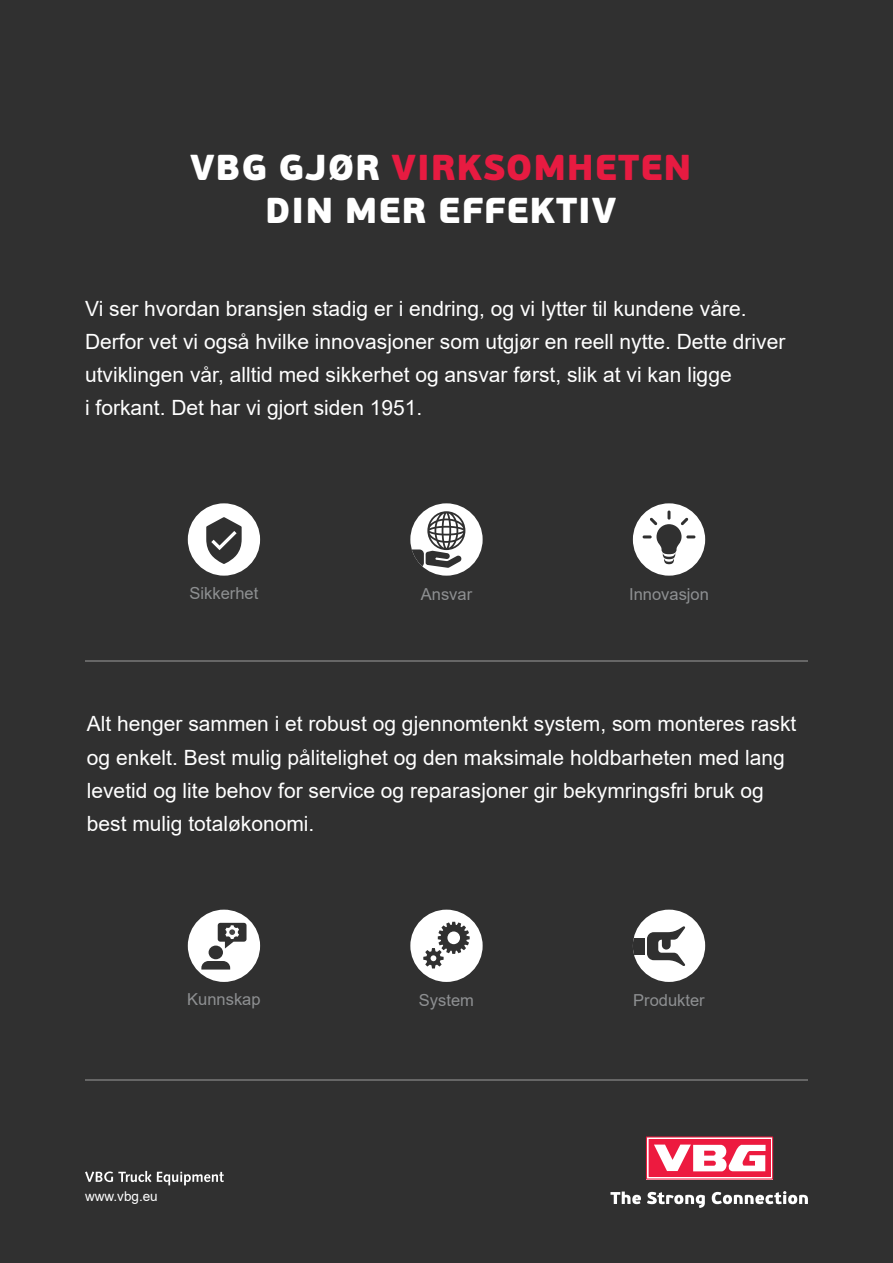
<style>
.page{position:relative;width:893px;height:1263px;background:#303030}
.page>*{position:absolute;margin:0;border:0;box-sizing:border-box;transform-origin:0 0}
.Back_Heading{font:900 36px/43.2px "PF Beau Sans Pro";letter-spacing:.02em;color:#fff;text-align:center}
.Back_White{font:21px/33px "Arial";color:#fff}
.Back_Products{font:16.5px "Arial";color:#8e9092}
.Back_Adress{font:13.5px "Arial";color:#fff}
.s1{color:#e71b41}
</style>
<div class="page">
<hr style="left:85px;top:1079px;width:723px;height:1px;background:#666">
<hr style="left:85px;top:661px;width:723px;height:1px;background:#666">
<svg style="left:610px;top:1191px;width:31px;height:13px"></svg>
<svg style="left:647px;top:1192px;width:58px;height:16px"></svg>
<svg style="left:712px;top:1191px;width:96px;height:13px"></svg>
<svg style="left:646px;top:1136px;width:127px;height:43px;background:#f27f93"></svg>
<div style="left:410px;top:503px;width:73px;height:73px;background:#fff;border-radius:50%"></div>
<svg style="left:410px;top:511px;width:55px;height:57px"></svg>
<div style="left:633px;top:503px;width:72px;height:73px;background:#fff;border-radius:50%"></div>
<div style="left:633px;top:910px;width:72px;height:72px;background:#fff;border-radius:50%"></div>
<div style="left:633px;top:938px;width:12px;height:17px;background:#303030"></div>
<svg style="left:647px;top:926px;width:39px;height:40px"></svg>
<div style="left:410px;top:910px;width:73px;height:72px;background:#fff;border-radius:50%"></div>
<div style="left:188px;top:910px;width:72px;height:72px;background:#fff;border-radius:50%"></div>
<div style="left:188px;top:503px;width:72px;height:73px;background:#fff;border-radius:50%"></div>
<svg style="left:201px;top:923px;width:46px;height:46px"></svg>
<svg style="left:423px;top:922px;width:47px;height:46px"></svg>
<svg style="left:206px;top:517px;width:36px;height:47px"></svg>
<svg style="left:643px;top:510px;width:52px;height:54px"></svg>
<svg style="left:85px;top:1171px;width:66px;height:11px"></svg>
<svg style="left:157px;top:1172px;width:67px;height:13px"></svg>
<p class="Back_Heading" style="left:190px;top:146px;width:503px">VBG GJØR <span class="s1">VIRKSOMHETEN<br></span>DIN MER EFFEKTIV</p>
<p class="Back_White" style="left:85px;top:292px;width:702px">Vi ser hvordan bransjen stadig er i endring, og vi lytter til kundene våre.<br>Derfor vet vi også hvilke innovasjoner som utgjør en reell nytte. Dette driver utviklingen vår, alltid med sikkerhet og ansvar først, slik at vi kan ligge<br>i forkant. Det har vi gjort siden 1951.</p>
<p class="Back_Products" style="left:190px;top:582px;width:70px">Sikkerhet</p>
<p class="Back_Products" style="left:421px;top:582px;width:53px">Ansvar</p>
<p class="Back_Products" style="left:629px;top:582px;width:81px">Innovasjon</p>
<p class="Back_White" style="left:87px;top:707px;width:711px">Alt henger sammen i et robust og gjennomtenkt system, som monteres raskt og enkelt. Best mulig pålitelighet og den maksimale holdbarheten med lang levetid og lite behov for service og reparasjoner gir bekymringsfri bruk og best mulig totaløkonomi.</p>
<p class="Back_Products" style="left:187px;top:988px;width:75px">Kunnskap</p>
<p class="Back_Adress" style="left:85px;top:1186px;width:74px">www.vbg.eu</p>
<p class="Back_Products" style="left:419px;top:989px;width:57px">System</p>
<p class="Back_Products" style="left:633px;top:989px;width:73px">Produkter</p>
</div>
